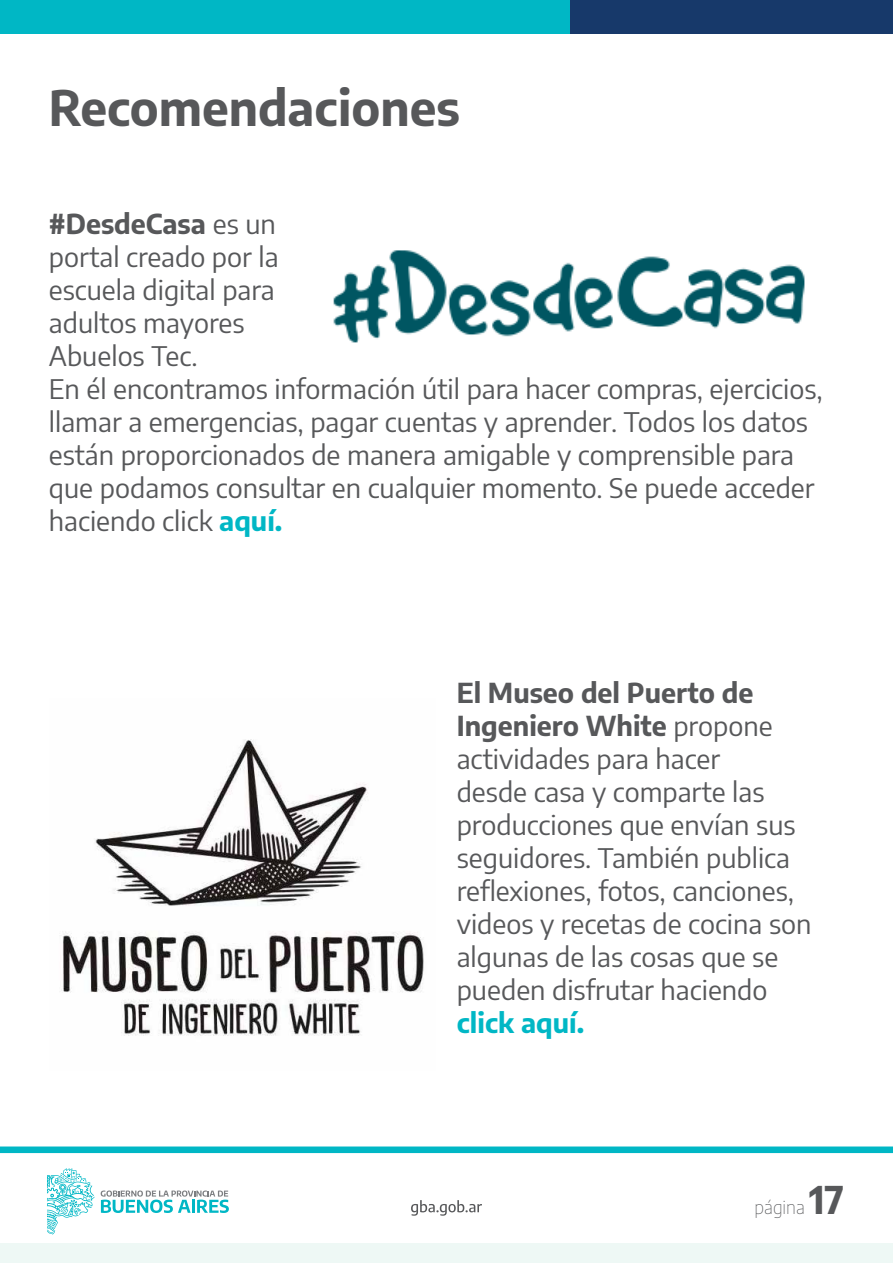
<style>
.page{position:relative;width:893px;height:1263px;background:#fff}
.page>*{position:absolute;margin:0;border:0;box-sizing:border-box;transform-origin:0 0}
.t1{font:700 48px "Encode Sans";color:#57585a}
.t2{font:27px/33px "Encode Sans";color:#57585a}
.t3{font:700 27px "Encode Sans";color:#00b7c5}
.t4{font:100 18px "Encode Sans";color:#57585a}
.s1{font-weight:700}
.s2{font-weight:700;color:#00b7c5}
.s3{font-weight:700;font-size:37.5px}
</style>
<div class="page">
<div style="left:570px;top:0;width:323px;height:33px;background:#17396a"></div>
<div style="left:0;top:0;width:570px;height:33px;background:#00b7c5"></div>
<svg style="left:0;top:1146px;width:893px;height:67px"></svg>
<svg style="left:101px;top:1190px;width:128px;height:23px"></svg>
<svg style="left:47px;top:1168px;width:47px;height:67px"></svg>
<svg style="left:411px;top:1200px;width:71px;height:16px"></svg>
<div style="left:0;top:1243px;width:893px;height:20px;background:#eef8f5"></div>
<img style="left:333px;top:250px;width:472px;height:93px">
<img style="left:61px;top:739px;width:363px;height:297px">
<p class="t1" style="left:49px;top:72px;width:412px">Recomendaciones</p>
<p class="t2" style="left:49px;top:206px;width:231px"><span class="s1">#DesdeCasa</span> es un portal creado por la escuela digital para adultos mayores<br>Abuelos Tec.</p>
<p class="t2" style="left:49px;top:371px;width:775px">En él encontramos información útil para hacer compras, ejercicios, llamar a emergencias, pagar cuentas y aprender. Todos los datos están proporcionados de manera amigable y comprensible para que podamos consultar en cualquier momento. Se puede acceder haciendo click <span class="s2">aquí.</span></p>
<p class="t2" style="left:457px;top:675px;width:356px"><span class="s1">El Museo del Puerto de<br>Ingeniero White</span> propone actividades para hacer<br>desde casa y comparte las producciones que envían sus seguidores. También publica reflexiones, fotos, canciones, videos y recetas de cocina son algunas de las cosas que se pueden disfrutar haciendo</p>
<p class="t3" style="left:457px;top:1003px;width:129px">click aquí.</p>
<p class="t4" style="left:755px;top:1195px;width:91px">página <span class="s3">17</span></p>
</div>
